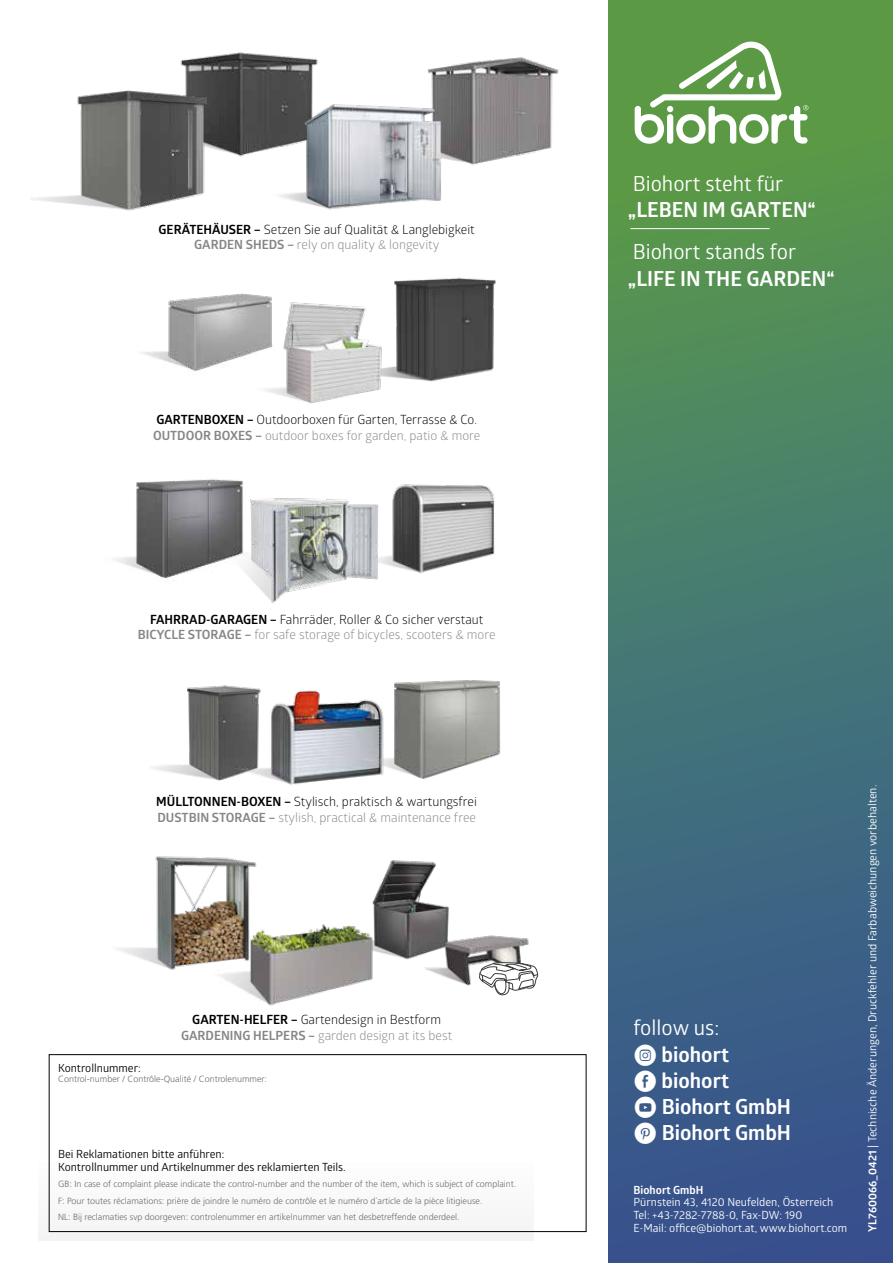
<style>
.page{position:relative;width:893px;height:1263px;background:#fff}
.page>*{position:absolute;margin:0;border:0;box-sizing:border-box;transform-origin:0 0}
.t1{font:700 20.85px/26.2px "Glober";color:#fff}
.t2{font:20.85px "Glober";color:#fff}
.t3{font:12.75px/15.8px "Glober";color:#000;text-align:center}
.t4{font:12.75px/15.8px "Glober";color:#878787;text-align:center}
.t5{font:11.25px/12.8px "Glober";color:#fff}
.t6{font:11.25px/12.8px "Glober";color:#000}
.t7{font:700 11.25px "Glober";color:#fff}
.t8{font:300 9px/16.5px "Frutiger LT Std";color:#706f6f}
.s1{font-weight:700}
.s2{font-weight:700;color:#878787}
.s3{color:#878787}
.s4{font-weight:700;color:#000}
.s5{color:#000}
.s6{font-weight:400}
.s7{font-family:"Social Media Circled";font-weight:400;font-size:21px}
</style>
<div class="page">
<img style="left:152px;top:685px;width:80px;height:96px">
<div style="left:608px;top:0;width:285px;height:1263px;background:linear-gradient(to bottom,#5da144,#324f98)"></div>
<img style="left:141px;top:293px;width:131px;height:78px">
<img style="left:232px;top:686px;width:117px;height:99px">
<img style="left:117px;top:856px;width:140px;height:114px">
<svg style="left:635px;top:42px;width:173px;height:102px"></svg>
<img style="left:390px;top:484px;width:105px;height:90px">
<img style="left:263px;top:498px;width:127px;height:105px">
<img style="left:427px;top:57px;width:132px;height:108px">
<img style="left:180px;top:52px;width:138px;height:105px">
<img style="left:251px;top:94px;width:193px;height:116px">
<img style="left:31px;top:91px;width:207px;height:120px">
<img style="left:386px;top:277px;width:110px;height:105px">
<img style="left:256px;top:299px;width:130px;height:105px">
<img style="left:373px;top:860px;width:76px;height:100px">
<img style="left:413px;top:922px;width:126px;height:64px">
<svg style="left:479px;top:962px;width:59px;height:34px"></svg>
<img style="left:213px;top:901px;width:26px;height:87px">
<img style="left:239px;top:901px;width:151px;height:105px">
<img style="left:349px;top:680px;width:152px;height:99px">
<img style="left:115px;top:498px;width:173px;height:94px">
<img style="left:131px;top:479px;width:117px;height:98px">
<div style="left:38px;top:1162px;width:495px;height:79px;background:#f9f9f9"></div>
<div style="left:49px;top:1054px;width:537px;height:178px;border:1px solid #000"></div>
<hr style="left:630px;top:228px;width:140px;height:1px;background:#fff">
<h2 class="t3" style="left:159px;top:221px;width:318px"><span class="s1">GERÄTEHÄUSER –</span> Setzen Sie auf Qualität &amp; Langlebigkeit<br><span class="s2">GARDEN SHEDS –</span> <span class="s3">rely on quality &amp; longevity</span></h2>
<h2 class="t3" style="left:153px;top:411px;width:329px;text-align:left"><span class="s1">GARTENBOXEN –</span> Outdoorboxen für Garten, Terrasse &amp; Co.<br><span class="s2">OUTDOOR BOXES –</span> <span class="s3">outdoor boxes for garden, patio &amp; more</span></h2>
<h2 class="t4" style="left:138px;top:611px;width:359px"><span class="s4">FAHRRAD-GARAGEN –</span> <span class="s5">Fahrräder, Roller &amp; Co sicher verstaut<br></span><span class="s1">BICYCLE STORAGE –</span> for safe storage of bicycles, scooters &amp; more</h2>
<h2 class="t4" style="left:156px;top:793px;width:322px;text-align:left"><span class="s4">MÜLLTONNEN-BOXEN –</span> <span class="s5">Stylisch, praktisch &amp; wartungsfrei<br></span><span class="s1">DUSTBIN STORAGE –</span> stylish, practical &amp; maintenance free</h2>
<h2 class="t3" style="left:181px;top:1011px;width:273px"><span class="s1">GARTEN-HELFER –</span> Gartendesign in Bestform<br><span class="s2">GARDENING HELPERS –</span> <span class="s3">garden design at its best</span></h2>
<p class="t6" style="left:58px;top:1061px;width:84px">Kontrollnummer:</p>
<p class="t8" style="left:58px;top:1071px;width:211px">Control-number / Contrôle-Qualité / Controlenummer:</p>
<p class="t6" style="left:58px;top:1147px;width:289px">Bei Reklamationen bitte anführen:<br>Kontrollnummer und Artikelnummer des reklamierten Teils.</p>
<p class="t8" style="left:58px;top:1176px;width:460px">GB: In case of complaint please indicate the control-number and the number of the item, which is subject of complaint.<br>F: Pour toutes réclamations: prière de joindre le numéro de contrôle et le numéro d´article de la pièce litigieuse.<br>NL: Bij reclamaties svp doorgeven: controlenummer en artikelnummer van het desbetreffende onderdeel.</p>
<h1 class="t2" style="left:633px;top:169px;width:152px">Biohort steht für</h1>
<h1 class="t1" style="left:628px;top:196px;width:189px">„LEBEN IM GARTEN“</h1>
<h1 class="t2" style="left:633px;top:237px;width:165px">Biohort stands for</h1>
<h1 class="t1" style="left:628px;top:264px;width:208px">„LIFE IN THE GARDEN“</h1>
<h1 class="t1" style="left:633px;top:1014px;width:159px"><span class="s6">follow us:<br></span><span class="s7">Q</span> biohort<br><span class="s7">E</span> biohort<br><span class="s7">M</span> Biohort GmbH<br><span class="s7">A</span> Biohort GmbH</h1>
<p class="t7" style="left:633px;top:1181px;width:71px">Biohort GmbH</p>
<p class="t5" style="left:633px;top:1195px;width:215px">Pürnstein 43, 4120 Neufelden, Österreich<br>Tel: +43-7282-7788-0, Fax-DW: 190<br>E-Mail: office@biohort.at, www.biohort.com</p>
<p class="t5" style="left:866px;top:1232px;width:449px;rotate:-90deg"><span class="s1">YL760066_0421</span> | Technische Änderungen, Druckfehler und Farbabweichungen vorbehalten.</p>
</div>
